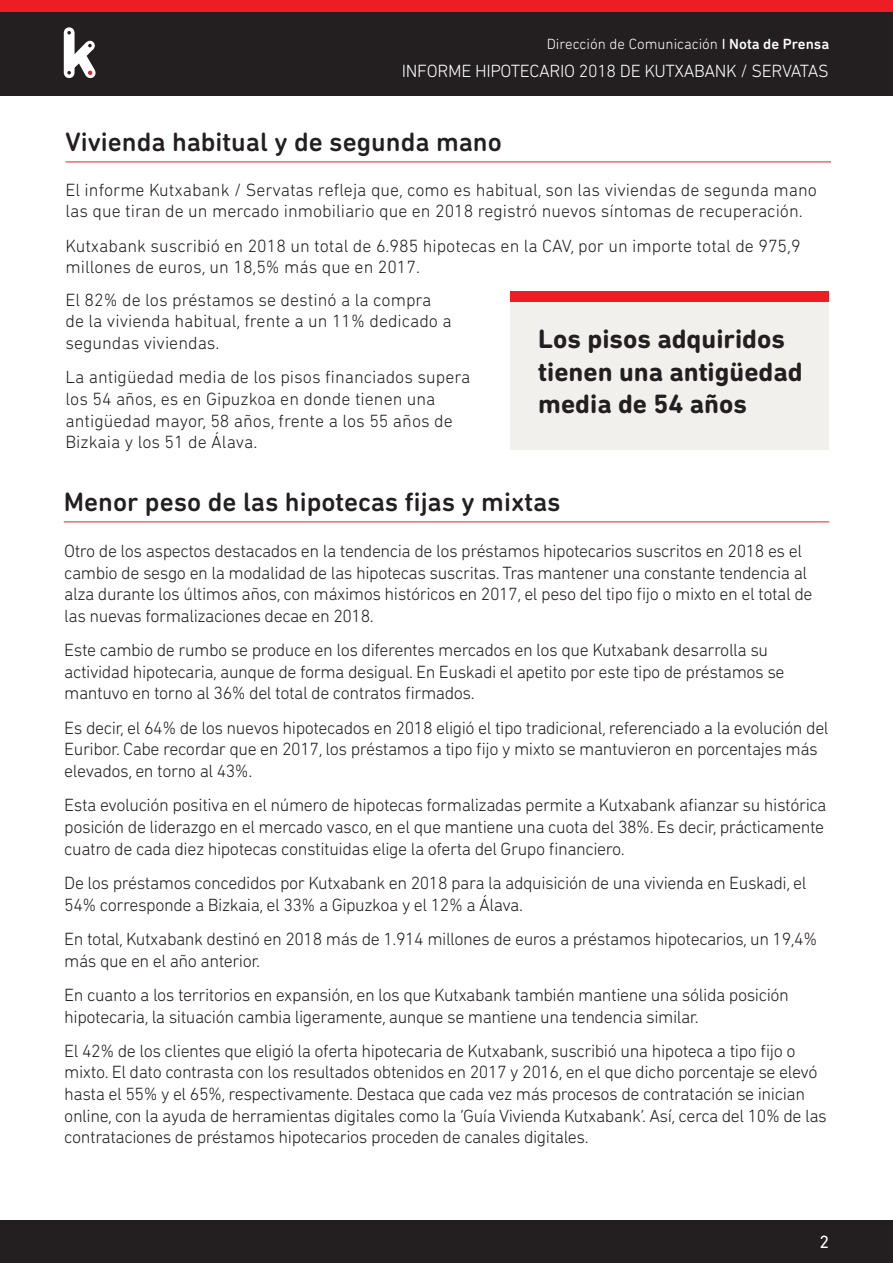
<style>
.page{position:relative;width:893px;height:1263px;background:#fff}
.page>*{position:absolute;margin:0;border:0;box-sizing:border-box;transform-origin:0 0}
.t1{font:500 27px "DIN Next Rounded LT Pro";color:#231f20}
.t2{font:700 27px/32.4px "DIN Next Rounded LT Pro";color:#231f20}
.t3{font:300 18px/21.6px "DIN Next Rounded LT Pro";letter-spacing:-.025em;color:#231f20}
.t4{font:300 18px/21.6px "DIN Next Rounded LT Pro";color:#231f20}
.t5{font:300 18px "DIN Next Rounded LT Pro";letter-spacing:-.02em;color:#fff}
.t6{font:18px "DIN Next Rounded LT Pro";color:#fff}
.t7{font:300 15px "DIN Next Rounded LT Pro";color:#fff}
.s1{font-weight:400}
.s2{font-weight:500}
</style>
<div class="page">
<div style="left:0;top:9px;width:893px;height:87px;background:#231f20"></div>
<div style="left:0;top:0;width:893px;height:11px;background:#ee1d23"></div>
<svg style="left:64px;top:27px;width:32px;height:51px"></svg>
<div style="left:0;top:1220px;width:893px;height:43px;background:#231f20"></div>
<hr style="left:64px;top:521px;width:765px;height:1px;background:#ee1d23">
<div style="left:510px;top:292px;width:319px;height:158px;background:#f2f0ed"></div>
<div style="left:510px;top:292px;width:319px;height:10px;background:#ee1d23"></div>
<hr style="left:66px;top:161px;width:765px;height:1px;background:#ee1d23">
<p class="t7" style="left:547px;top:35px;width:284px">Dirección de Comunicación <span class="s1">I</span> <span class="s2">Nota de Prensa</span></p>
<p class="t5" style="left:402px;top:61px;width:428px">INFORME HIPOTECARIO 2018 DE KUTXABANK / SERVATAS</p>
<p class="t1" style="left:66px;top:126px;width:438px">Vivienda habitual y de segunda mano</p>
<p class="t4" style="left:66px;top:179px;width:753px">El informe Kutxabank / Servatas refleja que, como es habitual, son las viviendas de segunda mano las que tiran de un mercado inmobiliario que en 2018 registró nuevos síntomas de recuperación.</p>
<p class="t4" style="left:66px;top:235px;width:737px">Kutxabank suscribió en 2018 un total de 6.985 hipotecas en la CAV, por un importe total de 975,9 millones de euros, un 18,5% más que en 2017.</p>
<p class="t4" style="left:66px;top:289px;width:388px">El 82% de los préstamos se destinó a la compra de la vivienda habitual, frente a un 11% dedicado a segundas viviendas.</p>
<p class="t4" style="left:66px;top:366px;width:406px">La antigüedad media de los pisos financiados supera los 54 años, es en Gipuzkoa en donde tienen una antigüedad mayor, 58 años, frente a los 55 años de Bizkaia y los 51 de Álava.</p>
<p class="t2" style="left:538px;top:323px;width:266px">Los pisos adquiridos tienen una antigüedad media de 54 años</p>
<p class="t1" style="left:64px;top:486px;width:498px">Menor peso de las hipotecas fijas y mixtas</p>
<p class="t3" style="left:64px;top:540px;width:750px">Otro de los aspectos destacados en la tendencia de los préstamos hipotecarios suscritos en 2018 es el cambio de sesgo en la modalidad de las hipotecas suscritas. Tras mantener una constante tendencia al alza durante los últimos años, con máximos históricos en 2017, el peso del tipo fijo o mixto en el total de las nuevas formalizaciones decae en 2018.</p>
<p class="t3" style="left:64px;top:639px;width:722px">Este cambio de rumbo se produce en los diferentes mercados en los que Kutxabank desarrolla su actividad hipotecaria, aunque de forma desigual. En Euskadi el apetito por este tipo de préstamos se mantuvo en torno al 36% del total de contratos firmados.</p>
<p class="t3" style="left:64px;top:717px;width:766px">Es decir, el 64% de los nuevos hipotecados en 2018 eligió el tipo tradicional, referenciado a la evolución del<br>Euribor. Cabe recordar que en 2017, los préstamos a tipo fijo y mixto se mantuvieron en porcentajes más elevados, en torno al 43%.</p>
<p class="t3" style="left:64px;top:794px;width:764px">Esta evolución positiva en el número de hipotecas formalizadas permite a Kutxabank afianzar su histórica posición de liderazgo en el mercado vasco, en el que mantiene una cuota del 38%. Es decir, prácticamente cuatro de cada diez hipotecas constituidas elige la oferta del Grupo financiero.</p>
<p class="t3" style="left:64px;top:872px;width:744px">De los préstamos concedidos por Kutxabank en 2018 para la adquisición de una vivienda en Euskadi, el<br>54% corresponde a Bizkaia, el 33% a Gipuzkoa y el 12% a Álava.</p>
<p class="t3" style="left:64px;top:928px;width:754px">En total, Kutxabank destinó en 2018 más de 1.914 millones de euros a préstamos hipotecarios, un 19,4% más que en el año anterior.</p>
<p class="t3" style="left:64px;top:984px;width:726px">En cuanto a los territorios en expansión, en los que Kutxabank también mantiene una sólida posición hipotecaria, la situación cambia ligeramente, aunque se mantiene una tendencia similar.</p>
<p class="t3" style="left:64px;top:1040px;width:764px">El 42% de los clientes que eligió la oferta hipotecaria de Kutxabank, suscribió una hipoteca a tipo fijo o mixto. El dato contrasta con los resultados obtenidos en 2017 y 2016, en el que dicho porcentaje se elevó hasta el 55% y el 65%, respectivamente. Destaca que cada vez más procesos de contratación se inician online, con la ayuda de herramientas digitales como la ‘Guía Vivienda Kutxabank’. Así, cerca del 10% de las contrataciones de préstamos hipotecarios proceden de canales digitales.</p>
<p class="t6" style="left:819px;top:1231px;width:11px">2</p>
</div>
